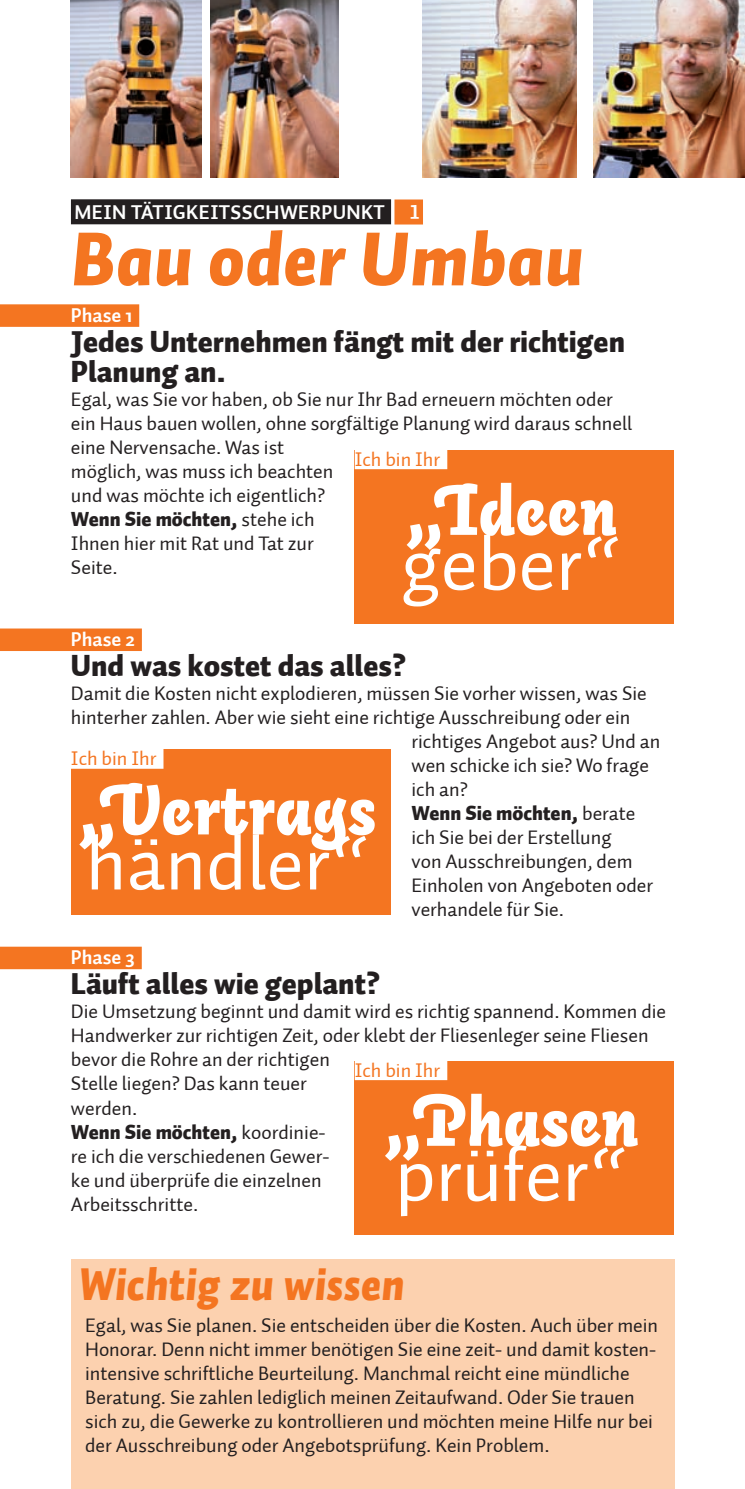
<style>
.page{position:relative;width:745px;height:1489px;background:#fff}
.page>*{position:absolute;margin:0;border:0;box-sizing:border-box;transform-origin:0 0}
.t1{font:77.5px "Auto 3";color:#fff}
.t2{font:italic 900 75px "Auto 1";color:#f47521}
.t3{font:italic 900 70px "Auto 3";color:#fff}
.t4{font:italic 900 45px "Auto 1";color:#f47521}
.t5{font:900 30px/30px "Auto 1";color:#231f20}
.t6{font:20px/24px "Auto 1";color:#231f20}
.t7{font:20px "Auto 3";color:#f47521}
.t8{font:700 20px "Auto 3";letter-spacing:.02em;color:#fff}
.t9{font:900 20px "Auto 1";color:#231f20}
.t10{font:700 20px "Auto 1";color:#fff}
.t11{font:20px "Auto 3 Bold LF";color:#fff}
.s1{font-family:"Auto 3"}
.s2{font-weight:900}
.s3{font-weight:400}
</style>
<div class="page">
<div style="left:71px;top:199px;width:320px;height:25px;background:#231f20"></div>
<div style="left:394px;top:199px;width:28px;height:25px;background:#f47521"></div>
<div style="left:0;top:304px;width:139px;height:23px;background:#f47521"></div>
<div style="left:0;top:628px;width:142px;height:23px;background:#f47521"></div>
<div style="left:0;top:946px;width:142px;height:23px;background:#f47521"></div>
<div style="left:71px;top:749px;width:319px;height:165px;background:#f47521"></div>
<div style="left:71px;top:738px;width:92px;height:30px;background:#fff"></div>
<div style="left:354px;top:450px;width:319px;height:174px;background:#f47521"></div>
<div style="left:354px;top:439px;width:93px;height:30px;background:#fff"></div>
<div style="left:354px;top:1061px;width:319px;height:173px;background:#f47521"></div>
<div style="left:354px;top:1050px;width:93px;height:30px;background:#fff"></div>
<div style="left:71px;top:1258px;width:602px;height:230px;background:#fcd1af"></div>
<img style="left:210px;top:0;width:128px;height:177px">
<img style="left:71px;top:0;width:130px;height:177px">
<img style="left:593px;top:0;width:151px;height:177px">
<img style="left:422px;top:0;width:154px;height:177px">
<p class="t8" style="left:74px;top:199px;width:312px">MEIN TÄTIGKEITSSCHWERPUNKT</p>
<p class="t11" style="left:410px;top:199px;width:11px">1</p>
<h2 class="t2" style="left:71px;top:209px;width:514px">Bau oder Umbau</h2>
<p class="t10" style="left:71px;top:302px;width:63px">Phase 1</p>
<h3 class="t5" style="left:71px;top:328px;width:555px">Jedes Unternehmen fängt mit der <span class="s1">richtigen<br></span>Planung an.</h3>
<p class="t6" style="left:71px;top:387px;width:562px">Egal, was Sie vor haben, ob Sie nur Ihr Bad erneuern möchten oder ein Haus bauen wollen, ohne sorgfältige Planung wird daraus schnell eine Nervensache. Was ist<br>möglich, was muss ich beachten<br>und was möchte ich eigentlich?<br><span class="s2">Wenn Sie möchten,</span> stehe ich<br>Ihnen hier mit Rat und Tat zur<br>Seite.</p>
<p class="t7" style="left:354px;top:446px;width:87px">Ich bin Ihr</p>
<h3 class="t3" style="left:404px;top:469px;width:213px">„Ideen</h3>
<h1 class="t1" style="left:401px;top:515px;width:220px">geber“</h1>
<p class="t10" style="left:71px;top:626px;width:65px">Phase 2</p>
<h3 class="t5" style="left:71px;top:652px;width:336px">Und was kostet das alles?</h3>
<p class="t6" style="left:71px;top:681px;width:577px">Damit die Kosten nicht explodieren, müssen Sie vorher wissen, was Sie</p>
<p class="t6" style="left:71px;top:705px;width:560px">hinterher zahlen. Aber wie sieht eine richtige Ausschreibung oder ein</p>
<p class="t6" style="left:411px;top:729px;width:250px">richtiges Angebot aus? Und an</p>
<p class="t6" style="left:411px;top:753px;width:239px">wen schicke ich sie? Wo frage</p>
<p class="t6" style="left:411px;top:777px;width:58px">ich an?</p>
<p class="t9" style="left:411px;top:800px;width:225px">Wenn Sie möchten, <span class="s3">berate</span></p>
<p class="t6" style="left:411px;top:825px;width:201px">ich Sie bei der Erstellung</p>
<p class="t6" style="left:411px;top:849px;width:222px">von Ausschreibungen, dem</p>
<p class="t6" style="left:411px;top:873px;width:243px">Einholen von Angeboten oder</p>
<p class="t6" style="left:411px;top:897px;width:154px">verhandele für Sie.</p>
<p class="t10" style="left:71px;top:944px;width:65px">Phase 3</p>
<h3 class="t5" style="left:71px;top:970px;width:310px">Läuft alles wie geplant?</h3>
<p class="t6" style="left:71px;top:999px;width:596px">Die Umsetzung beginnt und damit wird es richtig spannend. Kommen die Handwerker zur richtigen Zeit, oder klebt der Fliesenleger seine Fliesen bevor die Rohre an der richtigen<br>Stelle liegen? Das kann teuer<br>werden.<br><span class="s2">Wenn Sie möchten,</span> koordinie-<br>re ich die verschiedenen Gewer-<br>ke und überprüfe die einzelnen<br>Arbeitsschritte.</p>
<p class="t7" style="left:71px;top:746px;width:87px">Ich bin Ihr</p>
<h3 class="t3" style="left:77px;top:769px;width:300px">„Vertrags</h3>
<h1 class="t1" style="left:86px;top:815px;width:284px">händler“</h1>
<p class="t7" style="left:354px;top:1057px;width:87px">Ich bin Ihr</p>
<h3 class="t3" style="left:383px;top:1080px;width:256px">„Phasen</h3>
<h1 class="t1" style="left:394px;top:1126px;width:233px">prüfer“</h1>
<h3 class="t4" style="left:78px;top:1254px;width:328px">Wichtig zu wissen</h3>
<p class="t6" style="left:85px;top:1312px;width:574px">Egal, was Sie planen. Sie entscheiden über die Kosten. Auch über mein Honorar. Denn nicht immer benötigen Sie eine zeit- und damit kosten&shy;intensive schriftliche Beurteilung. Manchmal reicht eine mündliche Beratung. Sie zahlen lediglich meinen Zeitaufwand. Oder Sie trauen sich zu, die Gewerke zu kontrollieren und möchten meine Hilfe nur bei der Ausschreibung oder Angebotsprüfung. Kein Problem.</p>
</div>
